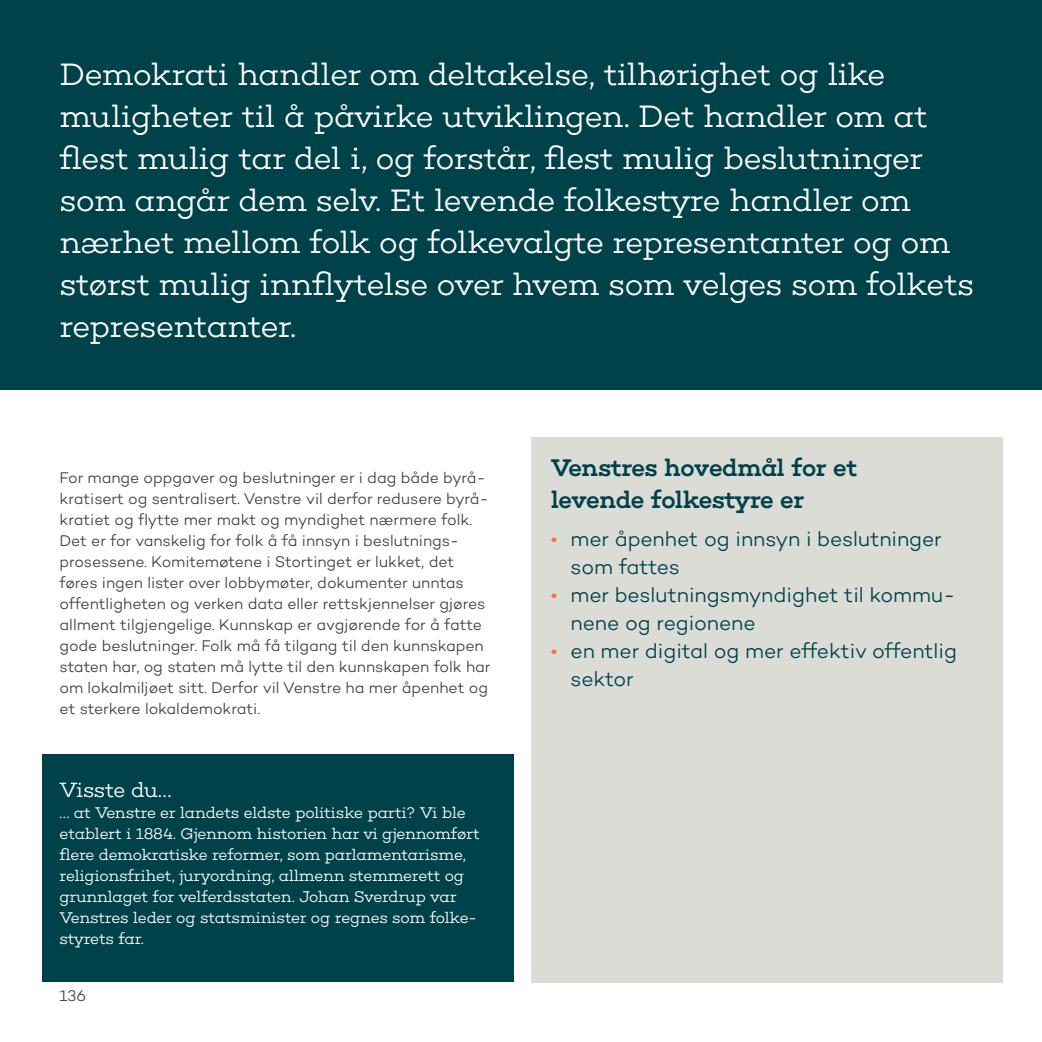
<style>
.page{position:relative;width:1042px;height:1042px;background:#fff}
.page>*{position:absolute;margin:0;border:0;box-sizing:border-box;transform-origin:0 0}
.t1{font:300 31.5px/42px "Choplin";letter-spacing:-.02em;color:#fff}
.t2{font:500 24.5px/31.5px "Choplin";letter-spacing:-.02em;color:#00424a}
.t3{font:300 21px/28px "Campton";letter-spacing:-.005em;color:#00424a}
.t4{font:300 21px "Choplin";letter-spacing:-.03em;color:#fff}
.t5{font:300 15.75px/21px "Campton";letter-spacing:-.005em;color:#414042}
.t6{font:300 15.75px/21px "Choplin";letter-spacing:-.02em;color:#fff}
.s1{color:#f37248}
</style>
<div class="page">
<div style="left:42px;top:754px;width:471px;height:227px;background:#00424a"></div>
<div style="left:531px;top:437px;width:471px;height:545px;background:#dcdcd6"></div>
<div style="left:0;top:0;width:1042px;height:389px;background:#00424a"></div>
<p class="t1" style="left:60px;top:53px;width:916px">Demokrati handler om deltakelse, tilhørighet og like muligheter til å påvirke utviklingen. Det handler om at flest mulig tar del i, og forstår, flest mulig beslutninger som angår dem selv. Et levende folkestyre handler om nærhet mellom folk og folkevalgte representanter og om størst mulig innflytelse over hvem som velges som folkets representanter.</p>
<p class="t5" style="left:60px;top:467px;width:432px">For mange oppgaver og beslutninger er i dag både byrå&shy;kratisert og sentralisert. Venstre vil derfor redusere byrå&shy;kratiet og flytte mer makt og myndighet nærmere folk.<br>Det er for vanskelig for folk å få innsyn i beslutnings&shy;prosessene. Komitemøtene i Stortinget er lukket, det føres ingen lister over lobbymøter, dokumenter unntas offentligheten og verken data eller rettskjennelser gjøres allment tilgjengelige. Kunnskap er avgjørende for å fatte gode beslutninger. Folk må få tilgang til den kunnskapen staten har, og staten må lytte til den kunnskapen folk har om lokalmiljøet sitt. Derfor vil Venstre ha mer åpenhet og et sterkere lokaldemokrati.</p>
<h3 class="t4" style="left:60px;top:778px;width:114px">Visste du…</h3>
<p class="t6" style="left:60px;top:802px;width:422px">… at Venstre er landets eldste politiske parti? Vi ble etablert i 1884. Gjennom historien har vi gjennomført flere demokratiske reformer, som parlamentarisme, religionsfrihet, juryordning, allmenn stemmerett og grunnlaget for velferdsstaten. Johan Sverdrup var Venstres leder og statsminister og regnes som folke&shy;styrets far.</p>
<p class="t5" style="left:60px;top:985px;width:28px">136</p>
<h2 class="t2" style="left:551px;top:452px;width:308px">Venstres hovedmål for et levende folkestyre er</h2>
<h3 class="t3" style="left:570px;top:524px;width:373px;text-indent:-20px"><span class="s1">•</span> mer åpenhet og innsyn i beslutninger som fattes</h3>
<h3 class="t3" style="left:570px;top:580px;width:386px;text-indent:-20px"><span class="s1">•</span> mer beslutningsmyndighet til kommu&shy;nene og regionene</h3>
<h3 class="t3" style="left:570px;top:636px;width:388px;text-indent:-20px"><span class="s1">•</span> en mer digital og mer effektiv offentlig sektor</h3>
</div>
